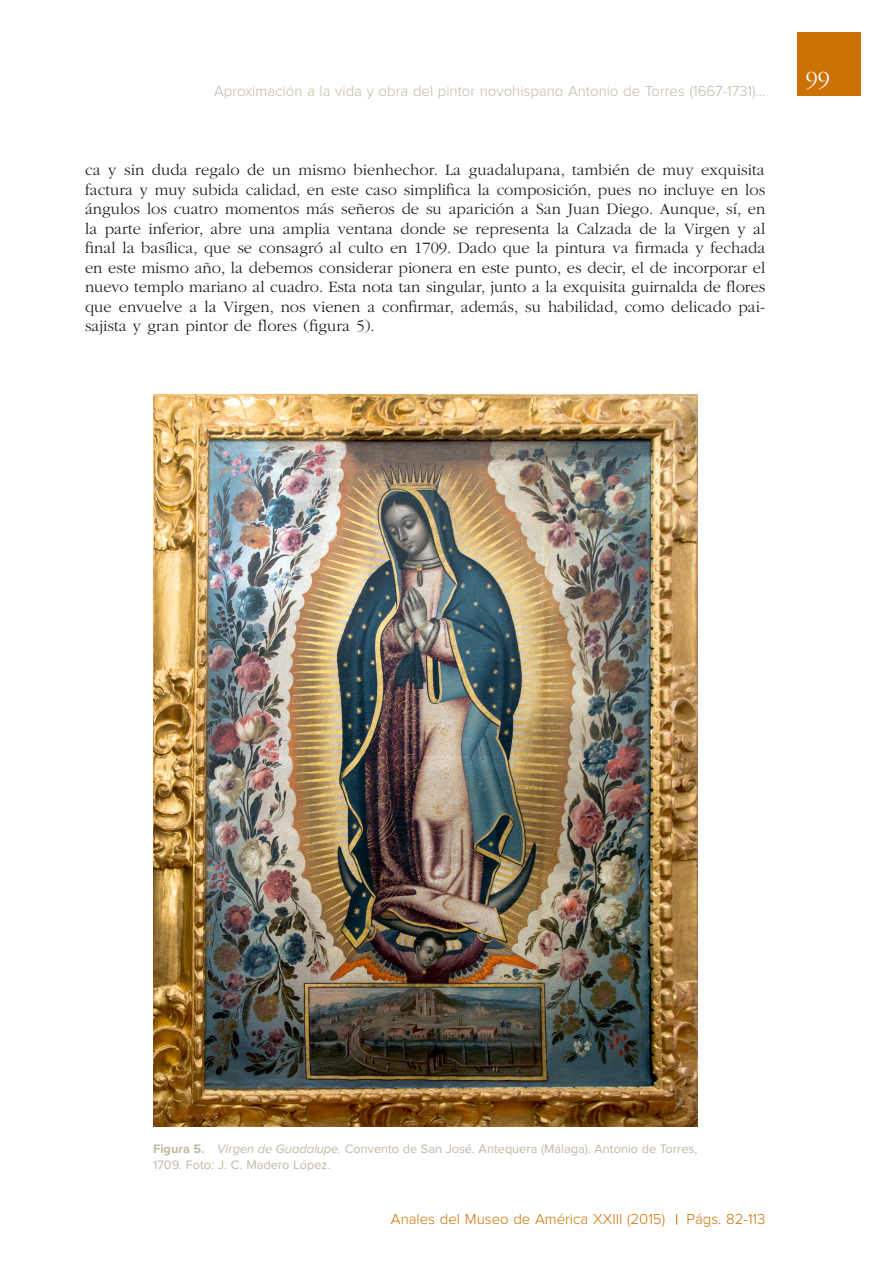
<style>
.page{position:relative;width:893px;height:1263px;background:#fff}
.page>*{position:absolute;margin:0;border:0;box-sizing:border-box;transform-origin:0 0}
.t1{font:300 24px "ITC Garamond Std";color:#fff}
.t2{font:300 16.5px/19.5px "ITC Garamond Std";color:#231f20;text-align:justify}
.t3{font:300 15px "Proxima Nova";color:#c1baa4}
.t4{font:300 15px "Proxima Nova";color:#ce7104}
.t5{font:12.75px/15.8px "Proxima Nova";color:#c1baa4}
.s1{font-weight:700}
.s2{font-style:italic}
</style>
<div class="page">
<div style="left:797px;top:32px;width:64px;height:64px;background:#ce7104"></div>
<img style="left:153px;top:395px;width:544px;height:731px">
<p class="t3" style="left:214px;top:84px;width:553px">Aproximación a la vida y obra del pintor novohispano Antonio de Torres (1667-1731)...</p>
<p class="t2" style="left:85px;top:161px;width:682px">ca y sin duda regalo de un mismo bienhechor. La guadalupana, también de muy exquisita factura y muy subida calidad, en este caso simplifica la composición, pues no incluye en los ángulos los cuatro momentos más señeros de su aparición a San Juan Diego. Aunque, sí, en la parte inferior, abre una amplia ventana donde se representa la Calzada de la Virgen y al final la basílica, que se consagró al culto en 1709. Dado que la pintura va firmada y fechada en este mismo año, la debemos considerar pionera en este punto, es decir, el de incorporar el nuevo templo mariano al cuadro. Esta nota tan singular, junto a la exquisita guirnalda de flores que envuelve a la Virgen, nos vienen a confirmar, además, su habilidad, como delicado pai&shy;sajista y gran pintor de flores (figura 5).</p>
<h1 class="t1" style="left:806px;top:67px;width:25px">99</h1>
<p class="t5" style="left:153px;top:1142px;width:546px"><span class="s1">Figura 5.</span> <span class="s2">Virgen de Guadalupe.</span> Convento de San José. Antequera (Málaga). Antonio de Torres,<br>1709. Foto: J. C. Madero López.</p>
<p class="t4" style="left:391px;top:1212px;width:276px">Anales del Museo de América XXIII (2015)</p>
<p class="t4" style="left:686px;top:1212px;width:80px">Págs. 82-113</p>
</div>
